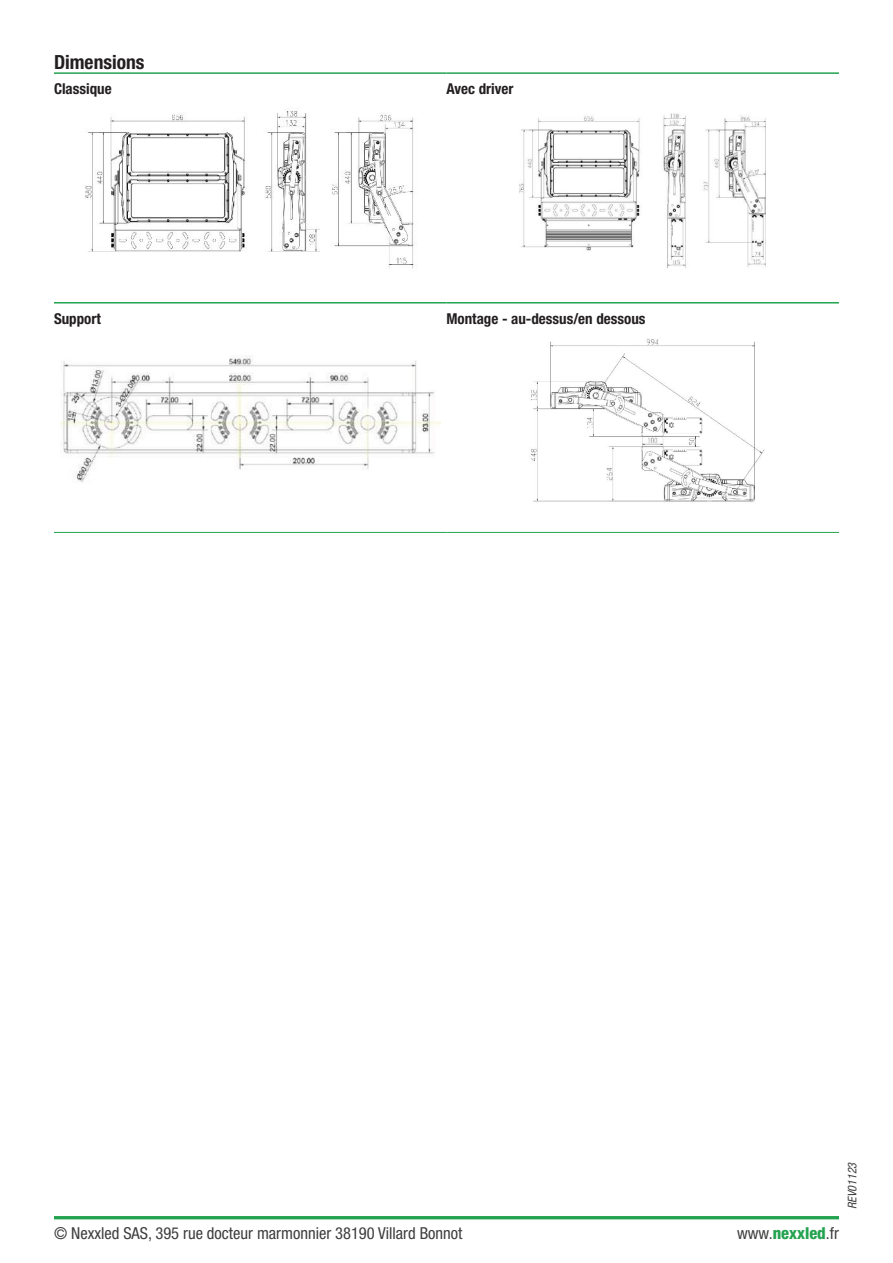
<style>
.page{position:relative;width:893px;height:1263px;background:#fff}
.page>*{position:absolute;margin:0;border:0;box-sizing:border-box;transform-origin:0 0}
.entete_tableau_lumie{font:700 condensed 19.5px "Helvetica Neue LT Std";color:#231f20}
.entete_tableau_lumie-2{font:condensed 16.5px "Helvetica Neue LT Std";color:#3e3e3f}
.entete_tableau_lumie-3{font:700 condensed 15px "Helvetica Neue LT Std";color:#231f20}
.entete_tableau_lumie-4{font:italic condensed 12px "Helvetica Neue LT Std";color:#3e3e3f}
.s1{font-weight:800;color:#23a34f}
</style>
<div class="page">
<hr style="left:54px;top:1216px;width:785px;height:3px;background:#23a34f">
<hr style="left:54px;top:72px;width:392px;height:2px;background:#23a34f">
<hr style="left:446px;top:72px;width:393px;height:2px;background:#23a34f">
<hr style="left:54px;top:302px;width:392px;height:1px;background:#23a34f">
<hr style="left:446px;top:302px;width:393px;height:1px;background:#23a34f">
<hr style="left:54px;top:532px;width:392px;height:1px;background:#23a34f">
<hr style="left:446px;top:532px;width:393px;height:1px;background:#23a34f">
<img style="left:85px;top:111px;width:329px;height:158px">
<img style="left:519px;top:113px;width:247px;height:156px">
<img style="left:60px;top:356px;width:380px;height:127px">
<img style="left:531px;top:339px;width:234px;height:163px">
<p class="entete_tableau_lumie" style="left:54px;top:50px;width:92px">Dimensions</p>
<p class="entete_tableau_lumie-3" style="left:54px;top:80px;width:59px">Classique</p>
<p class="entete_tableau_lumie-3" style="left:446px;top:80px;width:68px">Avec driver</p>
<p class="entete_tableau_lumie-3" style="left:54px;top:310px;width:48px">Support</p>
<p class="entete_tableau_lumie-3" style="left:446px;top:310px;width:200px">Montage - au-dessus/en dessous</p>
<p class="entete_tableau_lumie-2" style="left:54px;top:1224px;width:410px">© Nexxled SAS, 395 rue docteur marmonnier 38190 Villard Bonnot</p>
<p class="entete_tableau_lumie-2" style="left:737px;top:1224px;width:103px">www.<span class="s1">nexxled</span>.fr</p>
<p class="entete_tableau_lumie-4" style="left:845px;top:1209px;width:48px;rotate:-90deg">REV01123</p>
</div>
